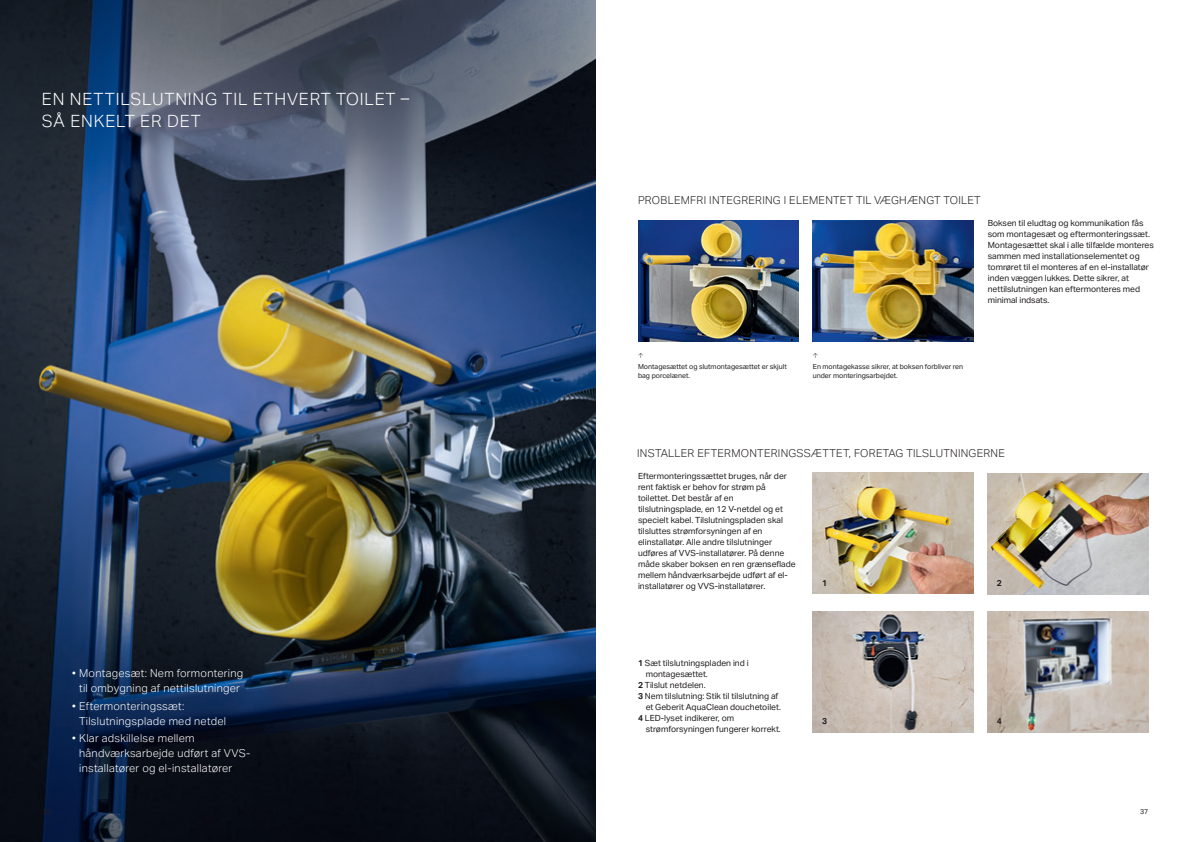
<style>
.page{position:relative;width:1191px;height:842px;background:#fff}
.page>*{position:absolute;margin:0;border:0;box-sizing:border-box;transform-origin:0 0}
.t1{font:300 17px/22px "Aktiv Grotesk Geberit";letter-spacing:.05em;color:#fff}
.t2{font:300 11px/15px "Aktiv Grotesk Geberit";letter-spacing:.025em;color:#fff}
.t3{font:300 11px "Aktiv Grotesk Geberit";letter-spacing:.025em;color:#231f20}
.t4{font:8.5px/11px "Aktiv Grotesk Geberit";color:#231f20}
.t5{font:700 8.5px "Aktiv Grotesk Geberit";color:#231f20}
.t6{font:7px/9px "Aktiv Grotesk Geberit";color:#231f20}
.t7{font:300 7px "Aktiv Grotesk Geberit";color:#231f20}
.s1{font-weight:700}
</style>
<div class="page">
<img style="left:0;top:0;width:595px;height:842px">
<img style="left:813px;top:473px;width:160px;height:121px">
<img style="left:638px;top:220px;width:160px;height:121px">
<img style="left:987px;top:473px;width:161px;height:121px">
<img style="left:813px;top:220px;width:160px;height:121px">
<img style="left:813px;top:611px;width:160px;height:121px">
<img style="left:987px;top:611px;width:161px;height:121px">
<h1 class="t1" style="left:42px;top:88px;width:369px">EN NETTILSLUTNING TIL ETHVERT TOILET –<br>SÅ ENKELT ER DET</h1>
<p class="t2" style="left:72px;top:665px;width:173px;text-align:center">• Montagesæt: Nem formontering til ombygning af nettilslutninger</p>
<p class="t2" style="left:79px;top:698px;width:148px;text-indent:-7px">• Eftermonteringssæt:<br>Tilslutningsplade med netdel</p>
<p class="t2" style="left:79px;top:731px;width:173px;text-indent:-7px">• Klar adskillelse mellem håndværksarbejde udført af VVS&shy;installatører og el-installatører</p>
<p class="t3" style="left:638px;top:194px;width:344px">PROBLEMFRI INTEGRERING I ELEMENTET TIL VÆGHÆNGT TOILET</p>
<p class="t7" style="left:638px;top:352px;width:7px">↑</p>
<p class="t6" style="left:638px;top:362px;width:150px">Montagesættet og slutmontagesættet er skjult bag porcelænet.</p>
<p class="t7" style="left:813px;top:352px;width:7px">↑</p>
<p class="t6" style="left:813px;top:362px;width:152px">En montagekasse sikrer, at boksen forbliver ren under monteringsarbejdet.</p>
<p class="t4" style="left:987px;top:218px;width:168px">Boksen til eludtag og kommunikation fås som montagesæt og eftermonteringssæt.<br>Montagesættet skal i alle tilfælde monteres sammen med installationselementet og tomrøret til el monteres af en el-installatør inden væggen lukkes. Dette sikrer, at nettilslutningen kan eftermonteres med minimal indsats.</p>
<p class="t3" style="left:637px;top:447px;width:369px">INSTALLER EFTERMONTERINGSSÆTTET, FORETAG TILSLUTNINGERNE</p>
<p class="t4" style="left:638px;top:471px;width:159px">Eftermonteringssættet bruges, når der rent faktisk er behov for strøm på toilettet. Det består af en tilslutningsplade, en 12 V-netdel og et specielt kabel. Tilslutningspladen skal tilsluttes strømforsyningen af en elinstallatør. Alle andre tilslutninger udføres af VVS-installatører. På denne måde skaber boksen en ren grænseflade mellem håndværksarbejde udført af el&shy;installatører og VVS-installatører.</p>
<p class="t5" style="left:822px;top:577px;width:7px">1</p>
<p class="t4" style="left:638px;top:658px;width:112px"><span class="s1">1</span> Sæt tilslutningspladen ind i</p>
<p class="t4" style="left:645px;top:669px;width:64px">montagesættet.</p>
<p class="t4" style="left:638px;top:680px;width:69px"><span class="s1">2</span> Tilslut netdelen.</p>
<p class="t4" style="left:638px;top:691px;width:142px"><span class="s1">3</span> Nem tilslutning: Stik til tilslutning af</p>
<p class="t4" style="left:645px;top:702px;width:137px">et Geberit AquaClean douchetoilet.</p>
<p class="t4" style="left:638px;top:713px;width:98px"><span class="s1">4</span> LED-lyset indikerer, om</p>
<p class="t4" style="left:645px;top:724px;width:137px">strømforsyningen fungerer korrekt.</p>
<p class="t5" style="left:822px;top:716px;width:7px">3</p>
<p class="t5" style="left:997px;top:577px;width:7px">2</p>
<p class="t5" style="left:997px;top:716px;width:7px">4</p>
<p class="t6" style="left:43px;top:807px;width:10px">36</p>
<p class="t6" style="left:1140px;top:807px;width:10px">37</p>
</div>
